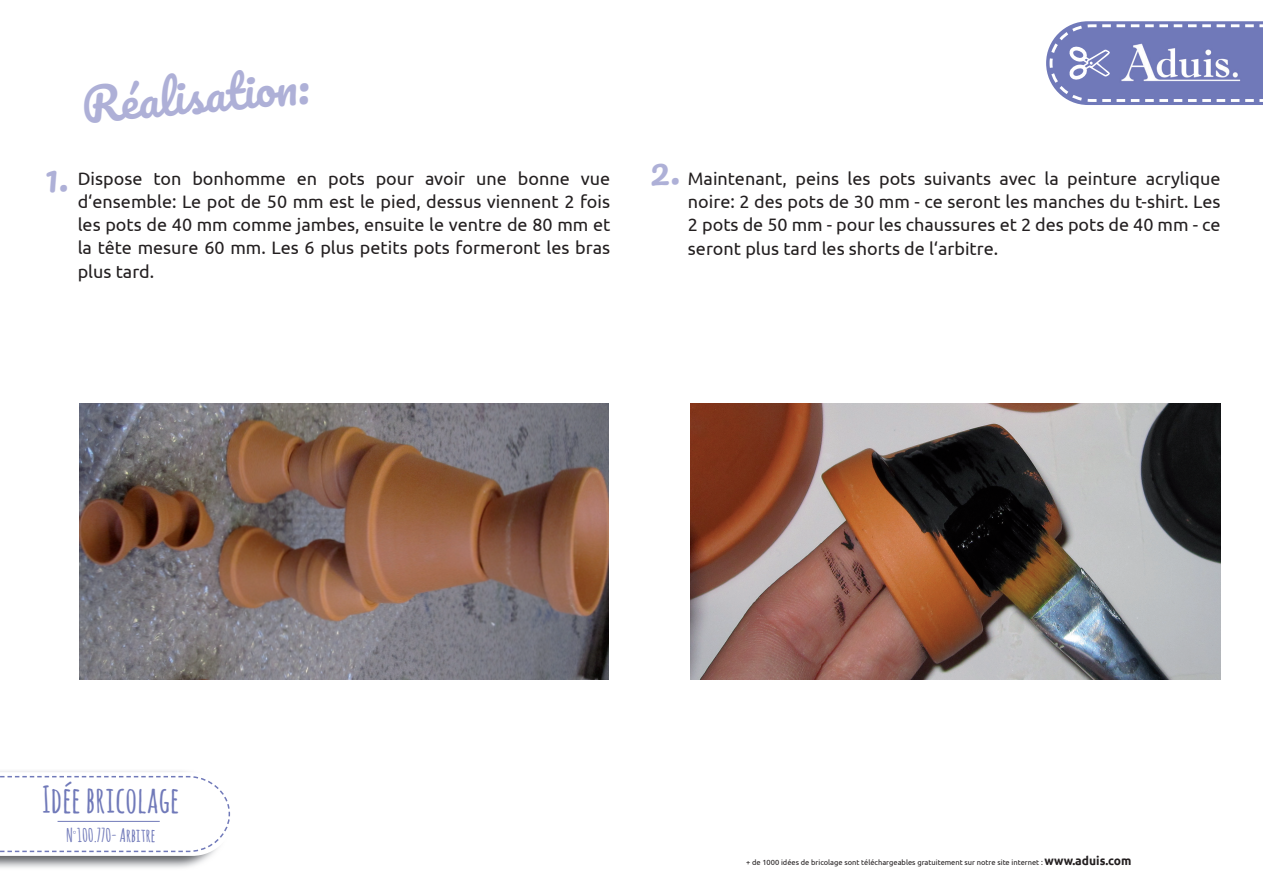
<style>
.page{position:relative;width:1263px;height:893px;background:#fff}
.page>*{position:absolute;margin:0;border:0;box-sizing:border-box;transform-origin:0 0}
.t1{font:45.45px "Pacifico";color:#aeb0d7}
.t2{font:700 36.45px "Amatic SC";color:#7079b9}
.t3{font:700 18.45px "Amatic SC";color:#7079b9}
.t4{font:18px/23.2px "Ubuntu";color:#231f20;text-align:justify}
.t5{font:7.5px "Ubuntu";color:#231f20}
.s1{font-weight:700;font-size:12px}
</style>
<div class="page">
<svg style="left:0;top:772px;width:231px;height:84px"></svg>
<hr style="left:58px;top:821px;width:102px;height:1px;background:#7079b9">
<svg style="left:1046px;top:21px;width:217px;height:84px"></svg>
<img style="left:691px;top:403px;width:529px;height:276px">
<img style="left:79px;top:403px;width:530px;height:276px">
<h1 class="t1" style="left:79px;top:81px;width:230px;rotate:-5deg">Réalisation:</h1>
<p class="t4" style="left:78px;top:166px;width:534px">Dispose ton bonhomme en pots pour avoir une bonne vue d‘ensemble: Le pot de 50 mm est le pied, dessus viennent 2 fois les pots de 40 mm comme jambes, ensuite le ventre de 80 mm et la tête mesure 60 mm. Les 6 plus petits pots formeront les bras plus tard.</p>
<p class="t4" style="left:688px;top:166px;width:534px">Maintenant, peins les pots suivants avec la peinture acrylique noire: 2 des pots de 30 mm - ce seront les manches du t-shirt. Les 2 pots de 50 mm - pour les chaussures et 2 des pots de 40 mm - ce seront plus tard les shorts de l‘arbitre.</p>
<h2 class="t2" style="left:42px;top:773px;width:139px">Idée bricolage</h2>
<p class="t3" style="left:66px;top:822px;width:91px">N<sup>°</sup>100.770- Arbitre</p>
<p class="t5" style="left:746px;top:858px;width:387px">+ de 1000 idées de bricolage sont téléchargeables gratuitement sur notre site internet : <span class="s1">www.aduis.com</span></p>
</div>
